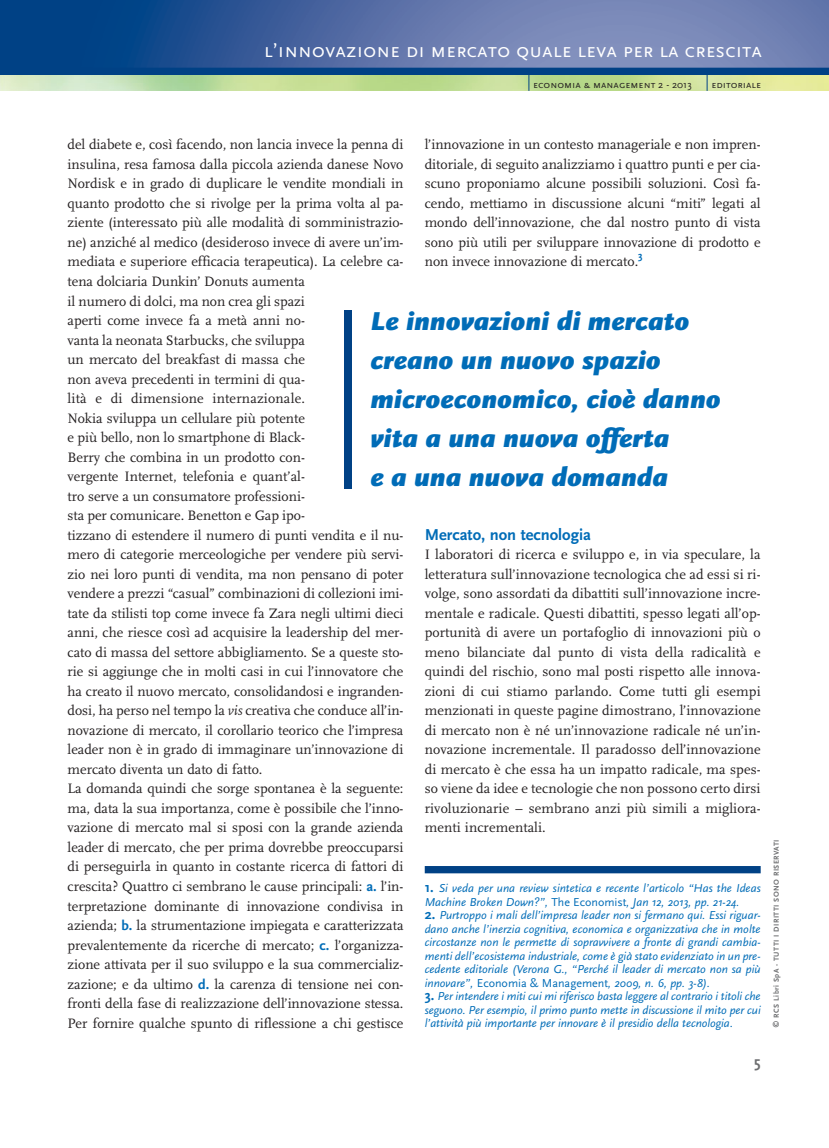
<style>
.page{position:relative;width:829px;height:1148px;background:#fff}
.page>*{position:absolute;margin:0;border:0;box-sizing:border-box;transform-origin:0 0}
.t1{font:italic 900 27px/39px "Scala Sans";color:#006cb7}
.t2{font:20.7px "Scala Sans Caps";color:#fff}
.t3{font:700 16.5px "Scala Sans";color:#006cb7}
.t4{font:700 15.75px "Scala Sans";color:#6d6e70}
.t5{font:14.25px/19.5px "Scala";color:#231f20;text-align:justify}
.t6{font:italic 12px/13.5px "Scala Sans";color:#006cb7;text-align:justify}
.t7{font:10.5px "Scala Sans Caps";color:#231f20}
.t8{font:700 10.5px "Scala Sans";color:#006cb7}
.t9{font:700 7.5px "Scala Sans";letter-spacing:.055em;color:#6d6e70}
.s1{font-family:"Scala Sans"}
.s2{font-style:italic}
.s3{font-family:"Scala Sans";font-weight:700;color:#006cb7}
.s4{font-weight:700;font-style:normal;font-size:14.25px}
.s5{font-style:normal}
</style>
<div class="page">
<img style="left:0;top:0;width:829px;height:91px">
<div style="left:0;top:68px;width:829px;height:7px;background:#004185"></div>
<svg style="left:528px;top:75px;width:1px;height:16px"></svg>
<svg style="left:707px;top:75px;width:1px;height:16px"></svg>
<div style="left:425px;top:865px;width:336px;height:8px;background:#004185"></div>
<div style="left:344px;top:310px;width:7px;height:178px;background:#004185"></div>
<h2 class="t2" style="left:264px;top:38px;width:500px">l’innovazione di mercato quale leva per la crescita</h2>
<p class="t7" style="left:533px;top:79px;width:160px">economia &amp; management <span class="s1">2 - 2013</span></p>
<p class="t7" style="left:711px;top:79px;width:51px">editoriale</p>
<p class="t5" style="left:68px;top:136px;width:337px;text-align:left">del diabete e, così facendo, non lancia invece la penna di insulina, resa famosa dalla piccola azienda danese Novo Nordisk e in grado di duplicare le vendite mondiali in quanto prodotto che si rivolge per la prima volta al pa&shy;ziente (interessato più alle modalità di somministrazio&shy;ne) anziché al medico (desideroso invece di avere un’im&shy;mediata e superiore efficacia terapeutica). La celebre ca&shy;tena dolciaria Dunkin’ Donuts aumenta<br>il numero di dolci, ma non crea gli spazi<br>aperti come invece fa a metà anni no-<br>vanta la neonata Starbucks, che sviluppa<br>un mercato del breakfast di massa che<br>non aveva precedenti in termini di qua-<br>lità e di dimensione internazionale.<br>Nokia sviluppa un cellulare più potente<br>e più bello, non lo smartphone di Black-<br>Berry che combina in un prodotto con-<br>vergente Internet, telefonia e quant’al-<br>tro serve a un consumatore professioni-<br>sta per comunicare. Benetton e Gap ipo-<br>tizzano di estendere il numero di punti vendita e il nu&shy;mero di categorie merceologiche per vendere più servi&shy;zio nei loro punti di vendita, ma non pensano di poter vendere a prezzi “casual” combinazioni di collezioni imi&shy;tate da stilisti top come invece fa Zara negli ultimi dieci anni, che riesce così ad acquisire la leadership del mer&shy;cato di massa del settore abbigliamento. Se a queste sto&shy;rie si aggiunge che in molti casi in cui l’innovatore che ha creato il nuovo mercato, consolidandosi e ingranden&shy;dosi, ha perso nel tempo la <span class="s2">vis</span> creativa che conduce all’in&shy;novazione di mercato, il corollario teorico che l’impresa leader non è in grado di immaginare un’innovazione di mercato diventa un dato di fatto.<br>La domanda quindi che sorge spontanea è la seguente: ma, data la sua importanza, come è possibile che l’inno&shy;vazione di mercato mal si sposi con la grande azienda leader di mercato, che per prima dovrebbe preoccuparsi di perseguirla in quanto in costante ricerca di fattori di crescita? Quattro ci sembrano le cause principali: <span class="s3">a.</span> l’in&shy;terpretazione dominante di innovazione condivisa in azienda; <span class="s3">b.</span> la strumentazione impiegata e caratterizzata prevalentemente da ricerche di mercato; <span class="s3">c.</span> l’organizza&shy;zione attivata per il suo sviluppo e la sua commercializ&shy;zazione; e da ultimo <span class="s3">d.</span> la carenza di tensione nei con&shy;fronti della fase di realizzazione dell’innovazione stessa.<br>Per fornire qualche spunto di riflessione a chi gestisce</p>
<p class="t5" style="left:425px;top:136px;width:337px">l’innovazione in un contesto manageriale e non impren&shy;ditoriale, di seguito analizziamo i quattro punti e per cia&shy;scuno proponiamo alcune possibili soluzioni. Così fa&shy;cendo, mettiamo in discussione alcuni “miti” legati al mondo dell’innovazione, che dal nostro punto di vista sono più utili per sviluppare innovazione di prodotto e non invece innovazione di mercato.</p>
<p class="t8" style="left:638px;top:251px;width:6px">3</p>
<h1 class="t1" style="left:370px;top:304px;width:352px">Le innovazioni di mercato creano un nuovo spazio microeconomico, cioè danno vita a una nuova offerta<br>e a una nuova domanda</h1>
<p class="t3" style="left:425px;top:527px;width:168px">Mercato, non tecnologia</p>
<p class="t5" style="left:425px;top:546px;width:338px">I laboratori di ricerca e sviluppo e, in via speculare, la letteratura sull’innovazione tecnologica che ad essi si ri&shy;volge, sono assordati da dibattiti sull’innovazione incre&shy;mentale e radicale. Questi dibattiti, spesso legati all’op&shy;portunità di avere un portafoglio di innovazioni più o meno bilanciate dal punto di vista della radicalità e quindi del rischio, sono mal posti rispetto alle innova&shy;zioni di cui stiamo parlando. Come tutti gli esempi menzionati in queste pagine dimostrano, l’innovazione di mercato non è né un’innovazione radicale né un’in&shy;novazione incrementale. Il paradosso dell’innovazione di mercato è che essa ha un impatto radicale, ma spes&shy;so viene da idee e tecnologie che non possono certo dirsi rivoluzionarie – sembrano anzi più simili a migliora&shy;menti incrementali.</p>
<p class="t6" style="left:425px;top:882px;width:337px"><span class="s4">1.</span> Si veda per una review sintetica e recente l’articolo “Has the Ideas<br>Machine Broken Down?”, <span class="s5">The Economist</span>, Jan 12, 2013, pp. 21-24.</p>
<p class="t6" style="left:425px;top:909px;width:337px"><span class="s4">2.</span> Purtroppo i mali dell’impresa leader non si fermano qui. Essi riguar&shy;dano anche l’inerzia cognitiva, economica e organizzativa che in molte circostanze non le permette di sopravvivere a fronte di grandi cambia&shy;menti dell’ecosistema industriale, come è già stato evidenziato in un pre&shy;cedente editoriale (Verona G., “Perché il leader di mercato non sa più innovare”, <span class="s5">Economia &amp; Management</span>, 2009, n. 6, pp. 3-8).</p>
<p class="t6" style="left:425px;top:990px;width:338px"><span class="s4">3.</span> Per intendere i miti cui mi riferisco basta leggere al contrario i titoli che seguono. Per esempio, il primo punto mette in discussione il mito per cui l’attività più importante per innovare è il presidio della tecnologia<span class="s5">.</span></p>
<p class="t4" style="left:754px;top:1054px;width:8px">5</p>
<p class="t9" style="left:773px;top:1027px;width:189px;rotate:-90deg">© RCS Libri SpA - TUTTI I DIRITTI SONO RISERVATI</p>
</div>
